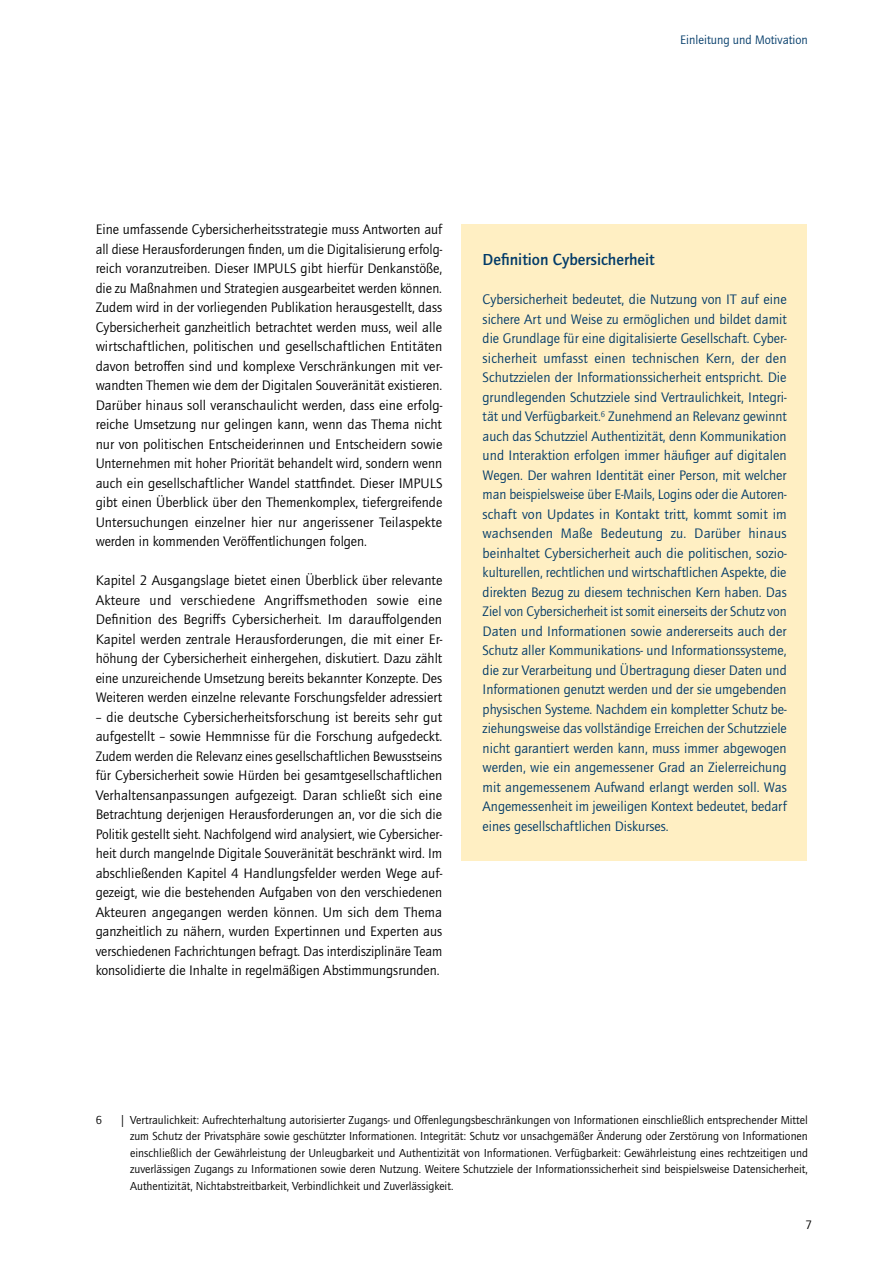
<style>
.page{position:relative;width:893px;height:1263px;background:#fff}
.page>*{position:absolute;margin:0;border:0;box-sizing:border-box;transform-origin:0 0}
.Textkasten_Inline-Schattierung_Überschri{font:500 16.5px "Quay Sans ITC Std";color:#003a68}
.Fließtext{font:14.25px/19.5px "Quay Sans ITC Std";color:#000;text-align:justify}
.Textkasten_Inline-Schattierung_Fließtext{font:14.25px/19.5px "Quay Sans ITC Std";color:#003a68;text-align:justify}
.t1{font:12.75px "Quay Sans ITC Std";color:#003a68}
.t2{font:12.75px "Quay Sans ITC Std";color:#000}
.Fußnote{font:12px/16.5px "Quay Sans ITC Std";color:#000;text-align:justify}
</style>
<div class="page">
<div style="left:461px;top:225px;width:346px;height:60px;background:#ffefc3"></div>
<div style="left:461px;top:254px;width:346px;height:596px;background:#ffefc3"></div>
<div style="left:461px;top:821px;width:346px;height:39px;background:#ffefc3"></div>
<p class="t1" style="left:680px;top:32px;width:129px">Einleitung und Motivation</p>
<p class="Fließtext" style="left:96px;top:220px;width:348px">Eine umfassende Cybersicherheitsstrategie muss Antworten auf all diese Herausforderungen finden, um die Digitalisierung erfolg&shy;reich voranzutreiben. Dieser IMPULS gibt hierfür Denkanstöße, die zu Maßnahmen und Strategien ausgearbeitet werden können.<br>Zudem wird in der vorliegenden Publikation herausgestellt, dass Cybersicherheit ganzheitlich betrachtet werden muss, weil alle wirtschaftlichen, politischen und gesellschaftlichen Entitäten davon betroffen sind und komplexe Verschränkungen mit ver&shy;wandten Themen wie dem der Digitalen Souveränität existieren.<br>Darüber hinaus soll veranschaulicht werden, dass eine erfolg&shy;reiche Umsetzung nur gelingen kann, wenn das Thema nicht nur von politischen Entscheiderinnen und Entscheidern sowie Unternehmen mit hoher Priorität behandelt wird, sondern wenn auch ein gesellschaftlicher Wandel stattfindet. Dieser IMPULS gibt einen Überblick über den Themenkomplex, tiefergreifende Untersuchungen einzelner hier nur angerissener Teilaspekte werden in kommenden Veröffentlichungen folgen.</p>
<p class="Fließtext" style="left:96px;top:571px;width:348px">Kapitel 2 Ausgangslage bietet einen Überblick über relevante Akteure und verschiedene Angriffsmethoden sowie eine Definition des Begriffs Cybersicherheit. Im darauffolgenden Kapitel werden zentrale Herausforderungen, die mit einer Er&shy;höhung der Cybersicherheit einhergehen, diskutiert. Dazu zählt eine unzureichende Umsetzung bereits bekannter Konzepte. Des Weiteren werden einzelne relevante Forschungsfelder adressiert</p>
<p class="Fließtext" style="left:96px;top:708px;width:348px">– die deutsche Cybersicherheitsforschung ist bereits sehr gut aufgestellt – sowie Hemmnisse für die Forschung aufgedeckt.<br>Zudem werden die Relevanz eines gesellschaftlichen Bewusstseins für Cybersicherheit sowie Hürden bei gesamtgesellschaftlichen Verhaltensanpassungen aufgezeigt. Daran schließt sich eine Betrachtung derjenigen Herausforderungen an, vor die sich die Politik gestellt sieht. Nachfolgend wird analysiert, wie Cybersicher&shy;heit durch mangelnde Digitale Souveränität beschränkt wird. Im abschließenden Kapitel 4 Handlungsfelder werden Wege auf&shy;gezeigt, wie die bestehenden Aufgaben von den verschiedenen Akteuren angegangen werden können. Um sich dem Thema ganzheitlich zu nähern, wurden Expertinnen und Experten aus verschiedenen Fachrichtungen befragt. Das interdisziplinäre Team konsolidierte die Inhalte in regelmäßigen Abstimmungsrunden.</p>
<p class="Textkasten_Inline-Schattierung_Überschri" style="left:483px;top:250px;width:174px">Definition Cybersicherheit</p>
<p class="Textkasten_Inline-Schattierung_Fließtext" style="left:483px;top:290px;width:306px">Cybersicherheit bedeutet, die Nutzung von IT auf eine sichere Art und Weise zu ermöglichen und bildet damit die Grundlage für eine digitalisierte Gesellschaft. Cyber&shy;sicherheit umfasst einen technischen Kern, der den Schutzzielen der Informationssicherheit entspricht. Die grundlegenden Schutzziele sind Vertraulichkeit, Integri&shy;tät und Verfügbarkeit.<sup>6</sup> Zunehmend an Relevanz gewinnt auch das Schutzziel Authentizität, denn Kommunikation und Interaktion erfolgen immer häufiger auf digitalen Wegen. Der wahren Identität einer Person, mit welcher man beispielsweise über E-Mails, Logins oder die Autoren&shy;schaft von Updates in Kontakt tritt, kommt somit im wachsenden Maße Bedeutung zu. Darüber hinaus beinhaltet Cybersicherheit auch die politischen, sozio&shy;kulturellen, rechtlichen und wirtschaftlichen Aspekte, die direkten Bezug zu diesem technischen Kern haben. Das Ziel von Cybersicherheit ist somit einerseits der Schutz von Daten und Informationen sowie andererseits auch der Schutz aller Kommunikations- und Informationssysteme, die zur Verarbeitung und Übertragung dieser Daten und Informationen genutzt werden und der sie umgebenden physischen Systeme. Nachdem ein kompletter Schutz be&shy;ziehungsweise das vollständige Erreichen der Schutzziele nicht garantiert werden kann, muss immer abgewogen werden, wie ein angemessener Grad an Zielerreichung mit angemessenem Aufwand erlangt werden soll. Was Angemessenheit im jeweiligen Kontext bedeutet, bedarf eines gesellschaftlichen Diskurses.</p>
<p class="Fußnote" style="left:96px;top:1112px;width:8px">6</p>
<p class="Fußnote" style="left:130px;top:1112px;width:680px;text-indent:-9px">| Vertraulichkeit: Aufrechterhaltung autorisierter Zugangs- und Offenlegungsbeschränkungen von Informationen einschließlich entsprechender Mittel zum Schutz der Privatsphäre sowie geschützter Informationen. Integrität: Schutz vor unsachgemäßer Änderung oder Zerstörung von Informationen einschließlich der Gewährleistung der Unleugbarkeit und Authentizität von Informationen. Verfügbarkeit: Gewährleistung eines rechtzeitigen und zuverlässigen Zugangs zu Informationen sowie deren Nutzung. Weitere Schutzziele der Informationssicherheit sind beispielsweise Datensicherheit, Authentizität, Nichtabstreitbarkeit, Verbindlichkeit und Zuverlässigkeit.</p>
<p class="t2" style="left:805px;top:1218px;width:8px">7</p>
</div>
